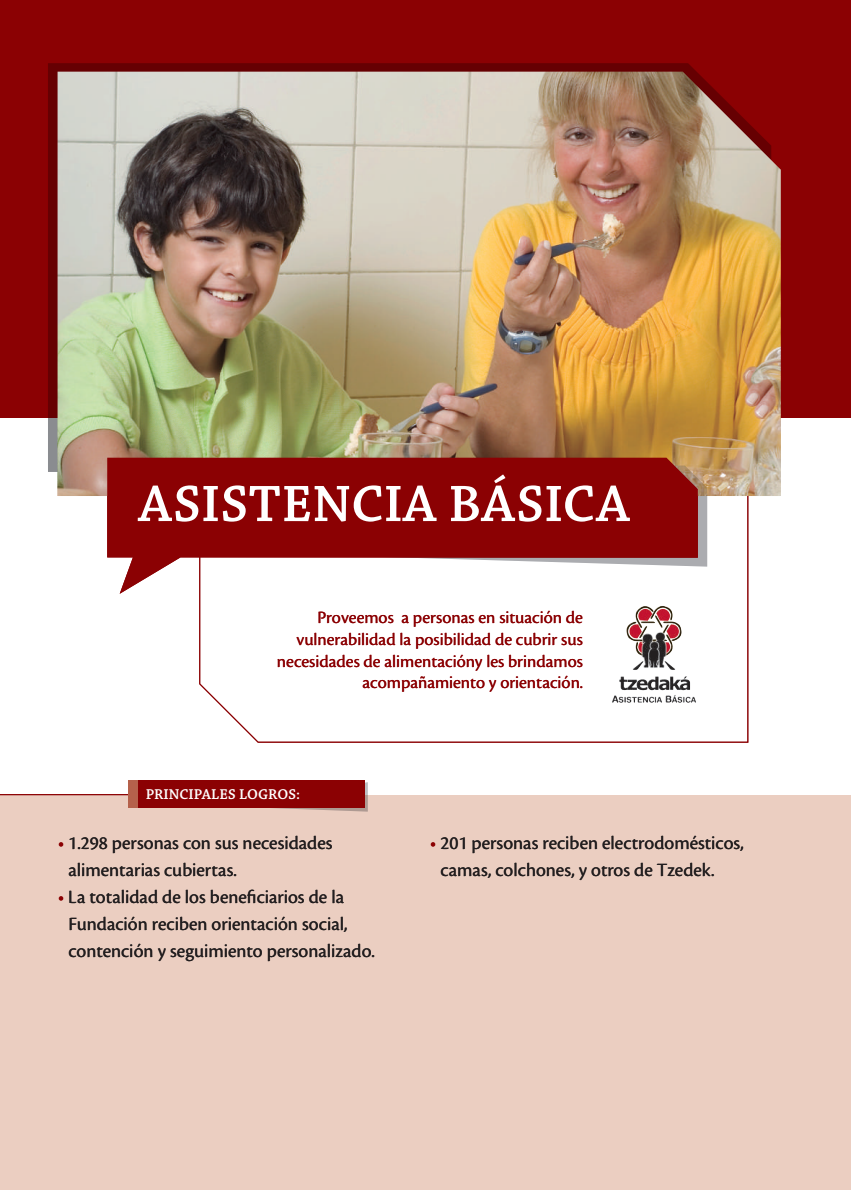
<style>
.page{position:relative;width:851px;height:1190px;background:#fff}
.page>*{position:absolute;margin:0;border:0;box-sizing:border-box;transform-origin:0 0}
.t1{font:600 54px "Chaparral Pro";letter-spacing:.01em;color:#fff}
.t2{font:19.5px/27px "Cronos Pro";color:#231f20}
.t3{font:18px/21.6px "Cronos Pro";color:#8b0103;text-align:right}
.t4{font:600 15px "Chaparral Pro";letter-spacing:.005em;color:#fff}
.s1{color:#8b0103}
</style>
<div class="page">
<div style="left:0;top:795px;width:850px;height:395px;background:#ebcec1"></div>
<div style="left:0;top:0;width:850px;height:417px;background:#8b0103"></div>
<img style="left:48px;top:63px;width:723px;height:409px">
<svg style="left:199px;top:466px;width:549px;height:277px"></svg>
<svg style="left:697px;top:465px;width:10px;height:101px"></svg>
<svg style="left:107px;top:458px;width:590px;height:136px;fill:#8b0103"></svg>
<hr style="left:0;top:794px;width:280px;height:1px;background:#8b0103">
<svg style="left:180px;top:782px;width:188px;height:29px"></svg>
<div style="left:128px;top:780px;width:236px;height:27px;background:#8b0103"></div>
<div style="left:128px;top:780px;width:10px;height:27px;background:#b5614b"></div>
<h1 class="t1" style="left:138px;top:473px;width:493px">ASISTENCIA BÁSICA</h1>
<p class="t3" style="left:277px;top:607px;width:308px">Proveemos a personas en situación de vulnerabilidad la posibilidad de cubrir sus necesidades de alimentacióny les brindamos acompañamiento y orientación.</p>
<p class="t4" style="left:146px;top:785px;width:156px">PRINCIPALES LOGROS:</p>
<p class="t2" style="left:69px;top:830px;width:265px;text-indent:-10px"><span class="s1">•</span> 1.298 personas con sus necesidades alimentarias cubiertas.</p>
<p class="t2" style="left:69px;top:884px;width:308px;text-indent:-10px"><span class="s1">•</span> La totalidad de los beneficiarios de la<br>Fundación reciben orientación social, contención y seguimiento personalizado.</p>
<p class="t2" style="left:440px;top:830px;width:305px;text-indent:-10px"><span class="s1">•</span> 201 personas reciben electrodomésticos, camas, colchones, y otros de Tzedek.</p>
</div>
